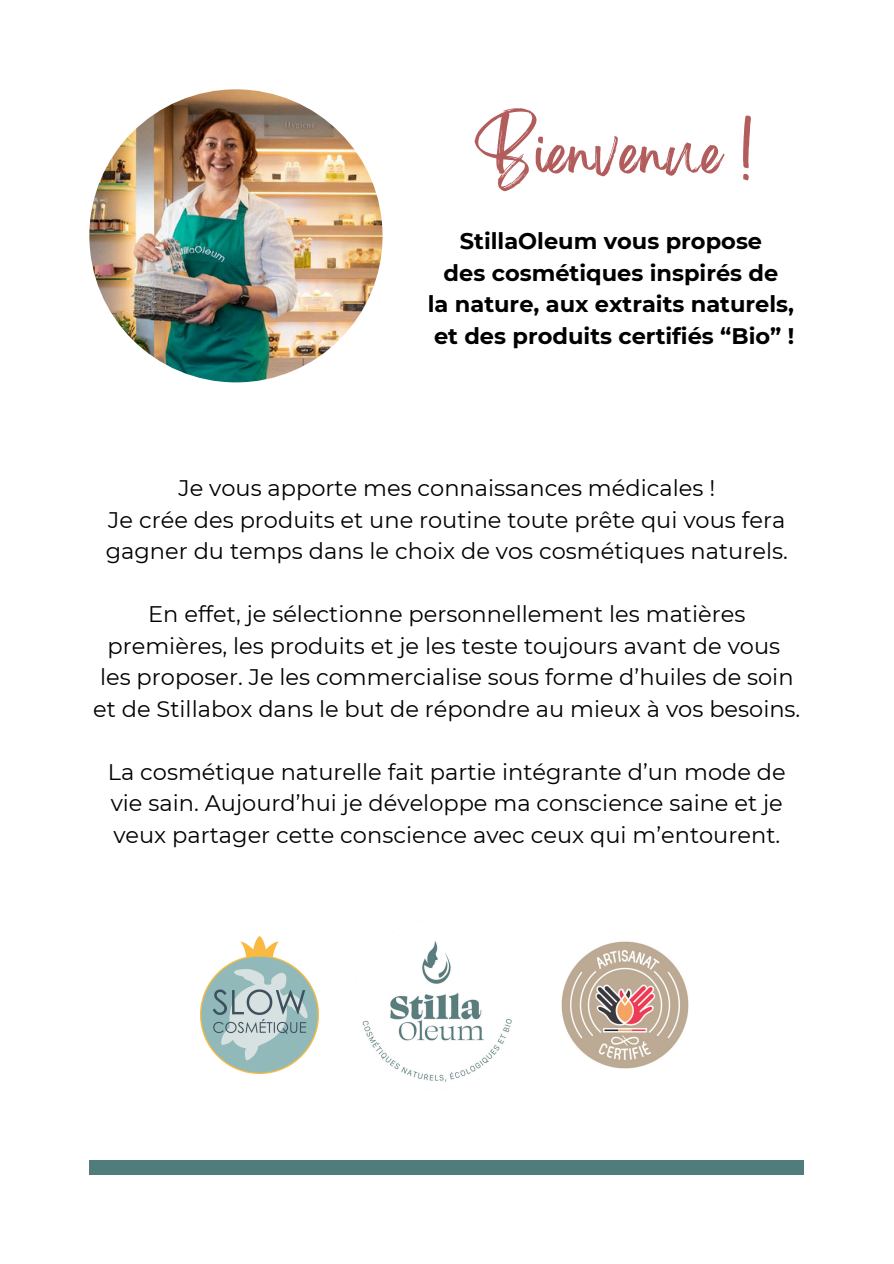
<style>
.page{position:relative;width:894px;height:1264px;background:#fff}
.page>*{position:absolute;margin:0;border:0;box-sizing:border-box;transform-origin:0 0}
.t1{font:52.5px "Brightwall";color:#b25c5c}
.t2{font:22.5px/31.5px "Montserrat";color:#000}
.t3{font:700 22.5px/31.5px "Montserrat";color:#000;text-align:center}
</style>
<div class="page">
<div style="left:89px;top:1159px;width:715px;height:15px;background:#507c7c"></div>
<img style="left:362px;top:941px;width:150px;height:141px">
<img style="left:200px;top:936px;width:118px;height:137px">
<img style="left:561px;top:941px;width:128px;height:128px">
<img style="left:89px;top:89px;width:293px;height:293px;border-radius:50%">
<p class="t1" style="left:474px;top:134px;width:281px">Bienvenue !</p>
<p class="t3" style="left:428px;top:225px;width:368px">StillaOleum vous propose<br>des cosmétiques inspirés de<br>la nature, aux extraits naturels, et des produits certifiés “Bio” !</p>
<p class="t2" style="left:178px;top:472px;width:538px">Je vous apporte mes connaissances médicales !</p>
<p class="t2" style="left:106px;top:504px;width:683px">Je crée des produits et une routine toute prête qui vous fera gagner du temps dans le choix de vos cosmétiques naturels.</p>
<p class="t2" style="left:107px;top:598px;width:674px;text-align:center">En effet, je sélectionne personnellement les matières premières, les produits et je les teste toujours avant de vous</p>
<p class="t2" style="left:93px;top:661px;width:708px;text-align:center">les proposer. Je les commercialise sous forme d’huiles de soin et de Stillabox dans le but de répondre au mieux à vos besoins.</p>
<p class="t2" style="left:108px;top:756px;width:679px">La cosmétique naturelle fait partie intégrante d’un mode de vie sain. Aujourd’hui je développe ma conscience saine et je veux partager cette conscience avec ceux qui m’entourent.</p>
</div>
